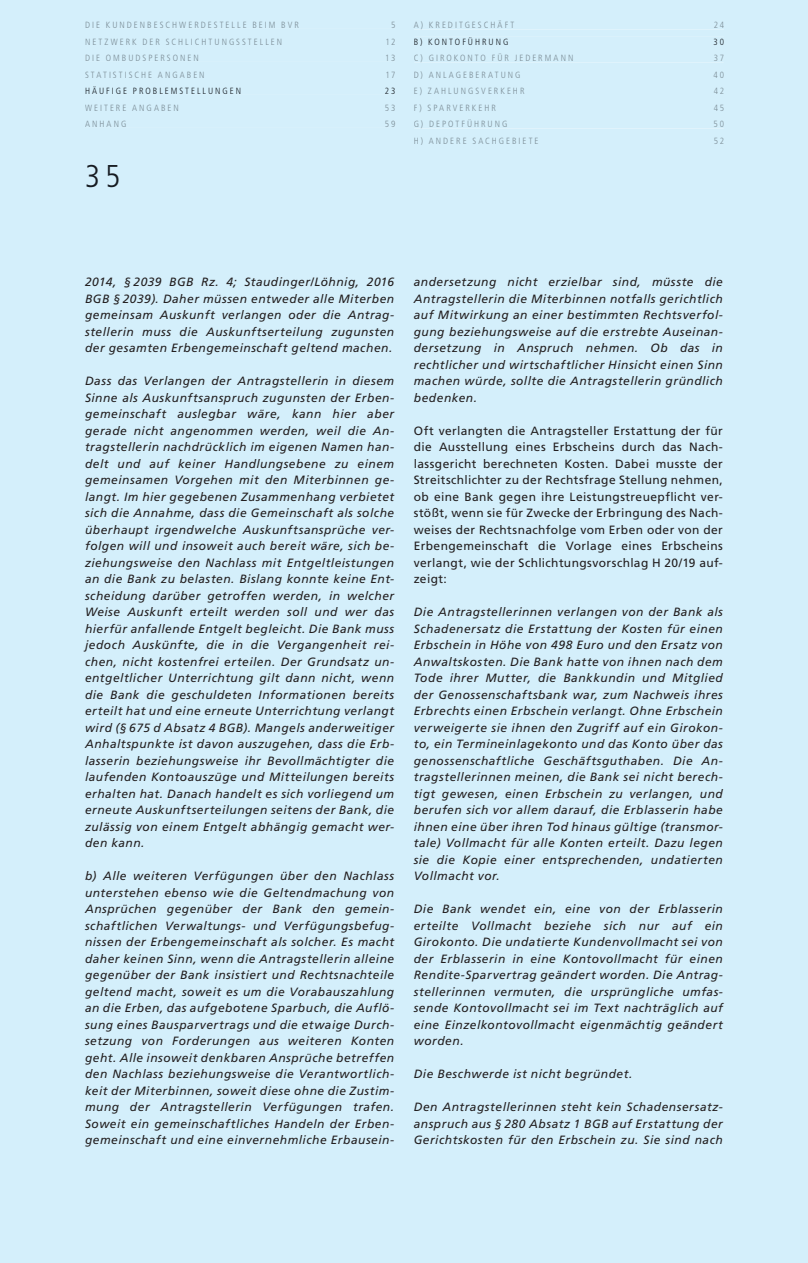
<style>
.page{position:relative;width:808px;height:1263px;background:#d4effb}
.page>*{position:absolute;margin:0;border:0;box-sizing:border-box;transform-origin:0 0}
.t1{font:300 condensed 31.5px "Frutiger LT";color:#231f20}
.t2{font:italic 12px/16.5px "Frutiger LT";letter-spacing:.04em;color:#231f20;text-align:justify}
.t3{font:12px/16.5px "Frutiger LT";letter-spacing:.03em;color:#231f20;text-align:justify}
.t4{font:300 condensed 9px "Frutiger LT";letter-spacing:.225em;color:#7b8c95}
.t5{font:300 condensed 9px "Frutiger LT";letter-spacing:.22em;color:#161b21}
</style>
<div class="page">
<div style="left:87px;top:165px;width:32px;height:23px;background:#d4effb"></div>
<div style="left:86px;top:22px;width:309px;height:6px;background:#d4effb"></div>
<div style="left:86px;top:38px;width:309px;height:7px;background:#d4effb"></div>
<div style="left:86px;top:55px;width:309px;height:6px;background:#d4effb"></div>
<div style="left:85px;top:71px;width:310px;height:7px;background:#d4effb"></div>
<div style="left:86px;top:86px;width:309px;height:8px;background:#d4effb"></div>
<div style="left:85px;top:104px;width:310px;height:7px;background:#d4effb"></div>
<div style="left:85px;top:121px;width:310px;height:6px;background:#d4effb"></div>
<div style="left:414px;top:20px;width:310px;height:9px;background:#d4effb"></div>
<div style="left:414px;top:37px;width:310px;height:9px;background:#d4effb"></div>
<div style="left:414px;top:53px;width:310px;height:9px;background:#d4effb"></div>
<div style="left:414px;top:71px;width:310px;height:8px;background:#d4effb"></div>
<div style="left:414px;top:87px;width:310px;height:8px;background:#d4effb"></div>
<div style="left:414px;top:104px;width:310px;height:8px;background:#d4effb"></div>
<div style="left:414px;top:119px;width:310px;height:9px;background:#d4effb"></div>
<div style="left:414px;top:137px;width:310px;height:8px;background:#d4effb"></div>
<p class="t4" style="left:85px;top:20px;width:215px">DIE KUNDENBESCHWERDESTELLE BEIM BVR</p>
<p class="t4" style="left:391px;top:20px;width:6px">5</p>
<p class="t4" style="left:85px;top:36px;width:199px">NETZWERK DER SCHLICHTUNGSSTELLEN</p>
<p class="t4" style="left:385px;top:36px;width:12px">12</p>
<p class="t4" style="left:85px;top:53px;width:115px">DIE OMBUDSPERSONEN</p>
<p class="t4" style="left:385px;top:53px;width:12px">13</p>
<p class="t4" style="left:85px;top:69px;width:121px">STATISTISCHE ANGABEN</p>
<p class="t4" style="left:385px;top:69px;width:12px">17</p>
<p class="t5" style="left:85px;top:86px;width:158px">HÄUFIGE PROBLEMSTELLUNGEN</p>
<p class="t5" style="left:385px;top:86px;width:12px">23</p>
<p class="t4" style="left:85px;top:102px;width:95px">WEITERE ANGABEN</p>
<p class="t4" style="left:385px;top:102px;width:12px">53</p>
<p class="t4" style="left:85px;top:119px;width:43px">ANHANG</p>
<p class="t4" style="left:385px;top:119px;width:12px">59</p>
<h1 class="t1" style="left:85px;top:159px;width:37px">35</h1>
<p class="t4" style="left:414px;top:20px;width:102px">A) KREDITGESCHÄFT</p>
<p class="t4" style="left:714px;top:20px;width:12px">24</p>
<p class="t5" style="left:414px;top:36px;width:96px">B) KONTOFÜHRUNG</p>
<p class="t5" style="left:713px;top:36px;width:12px">30</p>
<p class="t4" style="left:414px;top:53px;width:161px">C) GIROKONTO FÜR JEDERMANN</p>
<p class="t4" style="left:714px;top:53px;width:12px">37</p>
<p class="t4" style="left:414px;top:69px;width:108px">D) ANLAGEBERATUNG</p>
<p class="t4" style="left:713px;top:69px;width:12px">40</p>
<p class="t4" style="left:414px;top:86px;width:112px">E) ZAHLUNGSVERKEHR</p>
<p class="t4" style="left:714px;top:86px;width:12px">42</p>
<p class="t4" style="left:414px;top:102px;width:84px">F) SPARVERKEHR</p>
<p class="t4" style="left:714px;top:102px;width:12px">45</p>
<p class="t4" style="left:414px;top:119px;width:95px">G) DEPOTFÜHRUNG</p>
<p class="t4" style="left:713px;top:119px;width:12px">50</p>
<p class="t4" style="left:414px;top:135px;width:126px">H) ANDERE SACHGEBIETE</p>
<p class="t4" style="left:714px;top:135px;width:12px">52</p>
<p class="t2" style="left:85px;top:274px;width:311px">2014, § 2039 BGB Rz. 4; Staudinger/Löhnig, 2016<br>BGB § 2039). Daher müssen entweder alle Miterben gemeinsam Auskunft verlangen oder die Antrag&shy;stellerin muss die Auskunftserteilung zugunsten der gesamten Erbengemeinschaft geltend machen.</p>
<p class="t2" style="left:85px;top:373px;width:311px">Dass das Verlangen der Antragstellerin in diesem Sinne als Auskunftsanspruch zugunsten der Erben&shy;gemeinschaft auslegbar wäre, kann hier aber gerade nicht angenommen werden, weil die An&shy;tragstellerin nachdrücklich im eigenen Namen han&shy;delt und auf keiner Handlungsebene zu einem gemeinsamen Vorgehen mit den Miterbinnen ge&shy;langt. Im hier gegebenen Zusammenhang verbietet sich die Annahme, dass die Gemeinschaft als solche überhaupt irgendwelche Auskunftsansprüche ver&shy;folgen will und insoweit auch bereit wäre, sich be&shy;ziehungsweise den Nachlass mit Entgeltleistungen an die Bank zu belasten. Bislang konnte keine Ent&shy;scheidung darüber getroffen werden, in welcher Weise Auskunft erteilt werden soll und wer das hierfür anfallende Entgelt begleicht. Die Bank muss jedoch Auskünfte, die in die Vergangenheit rei&shy;chen, nicht kostenfrei erteilen. Der Grundsatz un&shy;entgeltlicher Unterrichtung gilt dann nicht, wenn die Bank die geschuldeten Informationen bereits erteilt hat und eine erneute Unterrichtung verlangt wird (§ 675 d Absatz 4 BGB). Mangels anderweitiger Anhaltspunkte ist davon auszugehen, dass die Erb&shy;lasserin beziehungsweise ihr Bevollmächtigter die laufenden Kontoauszüge und Mitteilungen bereits erhalten hat. Danach handelt es sich vorliegend um erneute Auskunftserteilungen seitens der Bank, die zulässig von einem Entgelt abhängig gemacht wer&shy;den kann.</p>
<p class="t2" style="left:85px;top:868px;width:311px">b) Alle weiteren Verfügungen über den Nachlass unterstehen ebenso wie die Geltendmachung von Ansprüchen gegenüber der Bank den gemein&shy;schaftlichen Verwaltungs- und Verfügungsbefug&shy;nissen der Erbengemeinschaft als solcher. Es macht daher keinen Sinn, wenn die Antragstellerin alleine gegenüber der Bank insistiert und Rechtsnachteile geltend macht, soweit es um die Vorabauszahlung an die Erben, das aufgebotene Sparbuch, die Auflö&shy;sung eines Bausparvertrags und die etwaige Durch&shy;setzung von Forderungen aus weiteren Konten geht. Alle insoweit denkbaren Ansprüche betreffen den Nachlass beziehungsweise die Verantwortlich&shy;keit der Miterbinnen, soweit diese ohne die Zustim&shy;mung der Antragstellerin Verfügungen trafen.<br>Soweit ein gemeinschaftliches Handeln der Erben&shy;gemeinschaft und eine einvernehmliche Erbausein-</p>
<p class="t2" style="left:414px;top:274px;width:311px">andersetzung nicht erzielbar sind, müsste die Antragstellerin die Miterbinnen notfalls gerichtlich auf Mitwirkung an einer bestimmten Rechtsverfol&shy;gung beziehungsweise auf die erstrebte Auseinan&shy;dersetzung in Anspruch nehmen. Ob das in rechtlicher und wirtschaftlicher Hinsicht einen Sinn machen würde, sollte die Antragstellerin gründlich bedenken.</p>
<p class="t3" style="left:414px;top:422px;width:311px">Oft verlangten die Antragsteller Erstattung der für die Ausstellung eines Erbscheins durch das Nach&shy;lassgericht berechneten Kosten. Dabei musste der Streitschlichter zu der Rechtsfrage Stellung nehmen, ob eine Bank gegen ihre Leistungstreuepflicht ver&shy;stößt, wenn sie für Zwecke der Erbringung des Nach&shy;weises der Rechtsnachfolge vom Erben oder von der Erbengemeinschaft die Vorlage eines Erbscheins verlangt, wie der Schlichtungsvorschlag H 20/19 auf&shy;zeigt:</p>
<p class="t2" style="left:414px;top:604px;width:311px">Die Antragstellerinnen verlangen von der Bank als Schadenersatz die Erstattung der Kosten für einen Erbschein in Höhe von 498 Euro und den Ersatz von Anwaltskosten. Die Bank hatte von ihnen nach dem Tode ihrer Mutter, die Bankkundin und Mitglied der Genossenschaftsbank war, zum Nachweis ihres Erbrechts einen Erbschein verlangt. Ohne Erbschein verweigerte sie ihnen den Zugriff auf ein Girokon&shy;to, ein Termineinlagekonto und das Konto über das genossenschaftliche Geschäftsguthaben. Die An&shy;tragstellerinnen meinen, die Bank sei nicht berech&shy;tigt gewesen, einen Erbschein zu verlangen, und berufen sich vor allem darauf, die Erblasserin habe ihnen eine über ihren Tod hinaus gültige (transmor&shy;tale) Vollmacht für alle Konten erteilt. Dazu legen sie die Kopie einer entsprechenden, undatierten Vollmacht vor.</p>
<p class="t2" style="left:414px;top:901px;width:311px">Die Bank wendet ein, eine von der Erblasserin erteilte Vollmacht beziehe sich nur auf ein Girokonto. Die undatierte Kundenvollmacht sei von der Erblasserin in eine Kontovollmacht für einen Rendite-Sparvertrag geändert worden. Die Antrag&shy;stellerinnen vermuten, die ursprüngliche umfas&shy;sende Kontovollmacht sei im Text nachträglich auf eine Einzelkontovollmacht eigenmächtig geändert worden.</p>
<p class="t2" style="left:414px;top:1066px;width:220px">Die Beschwerde ist nicht begründet.</p>
<p class="t2" style="left:414px;top:1099px;width:311px">Den Antragstellerinnen steht kein Schadensersatz&shy;anspruch aus § 280 Absatz 1 BGB auf Erstattung der Gerichtskosten für den Erbschein zu. Sie sind nach</p>
</div>
